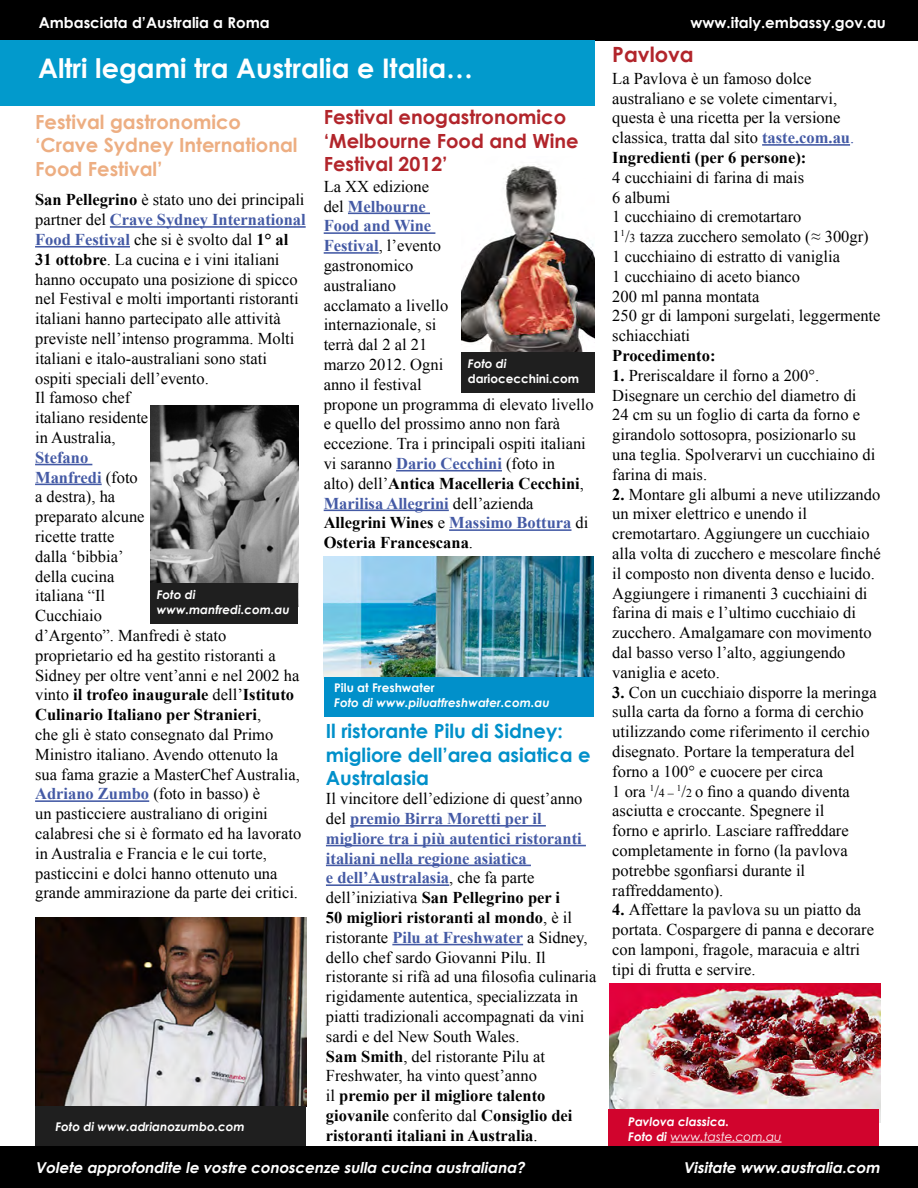
<style>
.page{position:relative;width:918px;height:1188px;background:#fff}
.page>*{position:absolute;margin:0;border:0;box-sizing:border-box;transform-origin:0 0}
.t1{font:700 27px "Century Gothic";color:#fff}
.t2{font:700 21px "Century Gothic";color:#b2252b}
.t3{font:700 19.5px/23.4px "Century Gothic";color:#0190ca}
.t4{font:700 19.5px/23.4px "Century Gothic";color:#edae82}
.t5{font:700 19.5px/23.4px "Century Gothic";color:#b2252b}
.t6{font:16.5px/19.8px "Times New Roman";color:#000}
.t7{font:700 16.5px "Times New Roman";color:#000}
.t8{font:italic 700 15px "Century Gothic";color:#fff}
.t9{font:700 15px "Century Gothic";color:#fff}
.t10{font:italic 700 12px/14.4px "Century Gothic";color:#fff}
.t11{font:700 12px "Century Gothic";color:#fff}
.s1{font-weight:700}
.s2{font-weight:700;color:#445aa5}
.s3{color:#445aa5}
.s4{font-size:12px}
.s5{font-weight:400}
</style>
<div class="page">
<div style="left:0;top:0;width:918px;height:40px;background:#000"></div>
<hr style="left:110px;top:226px;width:196px;height:2px;background:#445aa5">
<hr style="left:35px;top:246px;width:95px;height:2px;background:#445aa5">
<hr style="left:35px;top:464px;width:57px;height:1px;background:#445aa5">
<hr style="left:35px;top:484px;width:67px;height:1px;background:#445aa5">
<hr style="left:35px;top:800px;width:114px;height:2px;background:#445aa5">
<hr style="left:350px;top:825px;width:196px;height:2px;background:#445aa5">
<hr style="left:326px;top:845px;width:260px;height:1px;background:#445aa5">
<hr style="left:326px;top:865px;width:205px;height:1px;background:#445aa5">
<hr style="left:326px;top:884px;width:123px;height:2px;background:#445aa5">
<hr style="left:392px;top:944px;width:131px;height:1px;background:#445aa5">
<hr style="left:348px;top:213px;width:82px;height:1px;background:#445aa5">
<hr style="left:324px;top:232px;width:111px;height:2px;background:#445aa5">
<hr style="left:324px;top:252px;width:55px;height:2px;background:#445aa5">
<hr style="left:396px;top:470px;width:106px;height:2px;background:#445aa5">
<hr style="left:324px;top:510px;width:125px;height:1px;background:#445aa5">
<hr style="left:449px;top:529px;width:122px;height:2px;background:#445aa5">
<img style="left:324px;top:556px;width:270px;height:121px">
<div style="left:324px;top:677px;width:270px;height:40px;background:#0190ca"></div>
<div style="left:0;top:40px;width:595px;height:66px;background:#029acc"></div>
<img style="left:150px;top:406px;width:149px;height:200px">
<div style="left:150px;top:584px;width:148px;height:40px;background:#1f1f1f"></div>
<img style="left:35px;top:918px;width:271px;height:188px">
<div style="left:35px;top:1106px;width:271px;height:43px;background:#1f1f1f"></div>
<img style="left:462px;top:165px;width:132px;height:188px">
<div style="left:461px;top:353px;width:133px;height:40px;background:#1f1f1f"></div>
<hr style="left:762px;top:144px;width:88px;height:2px;background:#445aa5">
<img style="left:610px;top:984px;width:270px;height:139px">
<div style="left:608px;top:1109px;width:271px;height:39px;background:#d1042d"></div>
<hr style="left:671px;top:1142px;width:111px;height:1px;background:#fff">
<div style="left:0;top:1147px;width:918px;height:41px;background:#000"></div>
<p class="t9" style="left:39px;top:11px;width:233px">Ambasciata d’Australia a Roma</p>
<p class="t9" style="left:691px;top:11px;width:197px">www.italy.embassy.gov.au</p>
<h1 class="t1" style="left:38px;top:47px;width:437px">Altri legami tra Australia e Italia…</h1>
<p class="t4" style="left:35px;top:109px;width:264px">Festival gastronomico ‘Crave Sydney International<br>Food Festival’</p>
<p class="t6" style="left:35px;top:190px;width:272px"><span class="s1">San Pellegrino</span> è stato uno dei principali partner del <span class="s2">Crave Sydney International Food Festival</span> che si è svolto dal <span class="s1">1° al 31 ottobre</span>. La cucina e i vini italiani hanno occupato una posizione di spicco nel Festival e molti importanti ristoranti italiani hanno partecipato alle attività previste nell’intenso programma. Molti italiani e italo-australiani sono stati ospiti speciali dell’evento.<br>Il famoso chef<br>italiano residente<br>in Australia,</p>
<p class="t6" style="left:35px;top:447px;width:268px"><span class="s2">Stefano<br>Manfredi</span> (foto<br>a destra), ha<br>preparato alcune<br>ricette tratte<br>dalla ‘bibbia’<br>della cucina<br>italiana “Il<br>Cucchiaio<br>d’Argento”. Manfredi è stato proprietario ed ha gestito ristoranti a<br>Sidney per oltre vent’anni e nel 2002 ha vinto <span class="s1">il trofeo inaugurale</span> dell’<span class="s1">Istituto<br>Culinario Italiano per Stranieri</span>,<br>che gli è stato consegnato dal Primo<br>Ministro italiano. Avendo ottenuto la sua fama grazie a MasterChef Australia,<br><span class="s2">Adriano Zumbo</span> (foto in basso) è<br>un pasticciere australiano di origini calabresi che si è formato ed ha lavorato in Australia e Francia e le cui torte, pasticcini e dolci hanno ottenuto una grande ammirazione da parte dei critici.</p>
<p class="t10" style="left:157px;top:587px;width:134px">Foto di www.manfredi.com.au</p>
<p class="t10" style="left:55px;top:1119px;width:191px">Foto di www.adrianozumbo.com</p>
<p class="t5" style="left:324px;top:104px;width:257px">Festival enogastronomico ‘Melbourne Food and Wine<br>Festival 2012’</p>
<p class="t6" style="left:324px;top:176px;width:271px">La XX edizione<br>del <span class="s2">Melbourne<br>Food and Wine<br>Festival</span>, l’evento<br>gastronomico<br>australiano<br>acclamato a livello<br>internazionale, si<br>terrà dal 2 al 21<br>marzo 2012. Ogni<br>anno il festival<br>propone un programma di elevato livello e quello del prossimo anno non farà eccezione. Tra i principali ospiti italiani vi saranno <span class="s2">Dario Cecchini</span> (foto in<br>alto) dell’<span class="s1">Antica Macelleria Cecchini</span>,<br><span class="s2">Marilisa Allegrini</span> dell’azienda<br><span class="s1">Allegrini Wines</span> e <span class="s2">Massimo Bottura</span> di<br><span class="s1">Osteria Francescana</span>.</p>
<p class="t10" style="left:468px;top:356px;width:40px">Foto di</p>
<p class="t11" style="left:468px;top:369px;width:113px">dariocecchini.com</p>
<p class="t11" style="left:334px;top:679px;width:102px">Pilu at Freshwater</p>
<p class="t10" style="left:334px;top:695px;width:217px">Foto di www.piluatfreshwater.com.au</p>
<p class="t3" style="left:326px;top:719px;width:266px">Il ristorante Pilu di Sidney: migliore dell’area asiatica e<br>Australasia</p>
<p class="t6" style="left:326px;top:789px;width:272px">Il vincitore dell’edizione di quest’anno del <span class="s2">premio Birra Moretti per il migliore tra i più autentici ristoranti italiani nella regione asiatica<br>e dell’Australasia</span>, che fa parte dell’iniziativa <span class="s1">San Pellegrino per i<br>50 migliori ristoranti al mondo</span>, è il ristorante <span class="s2">Pilu at Freshwater</span> a Sidney, dello chef sardo Giovanni Pilu. Il ristorante si rifà ad una filosofia culinaria rigidamente autentica, specializzata in piatti tradizionali accompagnati da vini sardi e del New South Wales.<br><span class="s1">Sam Smith</span>, del ristorante Pilu at Freshwater, ha vinto quest’anno<br>il <span class="s1">premio per il migliore talento giovanile</span> conferito dal <span class="s1">Consiglio dei ristoranti italiani in Australia</span>.</p>
<p class="t2" style="left:612px;top:38px;width:83px">Pavlova</p>
<p class="t6" style="left:612px;top:68px;width:243px">La Pavlova è un famoso dolce australiano e se volete cimentarvi, questa è una ricetta per la versione classica, tratta dal sito <span class="s2">taste.com.au</span><span class="s3">.<br></span><span class="s1">Ingredienti (per 6 persone):</span></p>
<p class="t6" style="left:612px;top:167px;width:270px">4 cucchiaini di farina di mais<br>6 albumi<br>1 cucchiaino di cremotartaro<br>1<sup>1</sup>/<span class="s4">3</span> tazza zucchero semolato (≈ 300gr)<br>1 cucchiaino di estratto di vaniglia<br>1 cucchiaino di aceto bianco<br>200 ml panna montata<br>250 gr di lamponi surgelati, leggermente schiacchiati</p>
<p class="t7" style="left:612px;top:344px;width:105px">Procedimento:</p>
<p class="t6" style="left:612px;top:365px;width:265px"><span class="s1">1.</span> Preriscaldare il forno a 200°.<br>Disegnare un cerchio del diametro di 24 cm su un foglio di carta da forno e girandolo sottosopra, posizionarlo su una teglia. Spolverarvi un cucchiaino di farina di mais.</p>
<p class="t6" style="left:612px;top:484px;width:270px"><span class="s1">2.</span> Montare gli albumi a neve utilizzando un mixer elettrico e unendo il cremotartaro. Aggiungere un cucchiaio alla volta di zucchero e mescolare finché il composto non diventa denso e lucido.<br>Aggiungere i rimanenti 3 cucchiaini di farina di mais e l’ultimo cucchiaio di zucchero. Amalgamare con movimento dal basso verso l’alto, aggiungendo vaniglia e aceto.</p>
<p class="t6" style="left:612px;top:682px;width:266px"><span class="s1">3.</span> Con un cucchiaio disporre la meringa sulla carta da forno a forma di cerchio utilizzando come riferimento il cerchio disegnato. Portare la temperatura del forno a 100° e cuocere per circa<br>1 ora <sup>1</sup>/<span class="s4">4 –</span> <sup>1</sup>/<span class="s4">2</span> o fino a quando diventa asciutta e croccante. Spegnere il<br>forno e aprirlo. Lasciare raffreddare completamente in forno (la pavlova potrebbe sgonfiarsi durante il raffreddamento).</p>
<p class="t6" style="left:612px;top:900px;width:263px"><span class="s1">4.</span> Affettare la pavlova su un piatto da portata. Cospargere di panna e decorare con lamponi, fragole, maracuia e altri tipi di frutta e servire.</p>
<p class="t10" style="left:628px;top:1114px;width:155px">Pavlova classica.<br>Foto di <span class="s5">www.taste.com.au</span></p>
<p class="t8" style="left:35px;top:1156px;width:495px">Volete approfondite le vostre conoscenze sulla cucina australiana?</p>
<p class="t8" style="left:683px;top:1156px;width:202px">Visitate www.australia.com</p>
</div>
